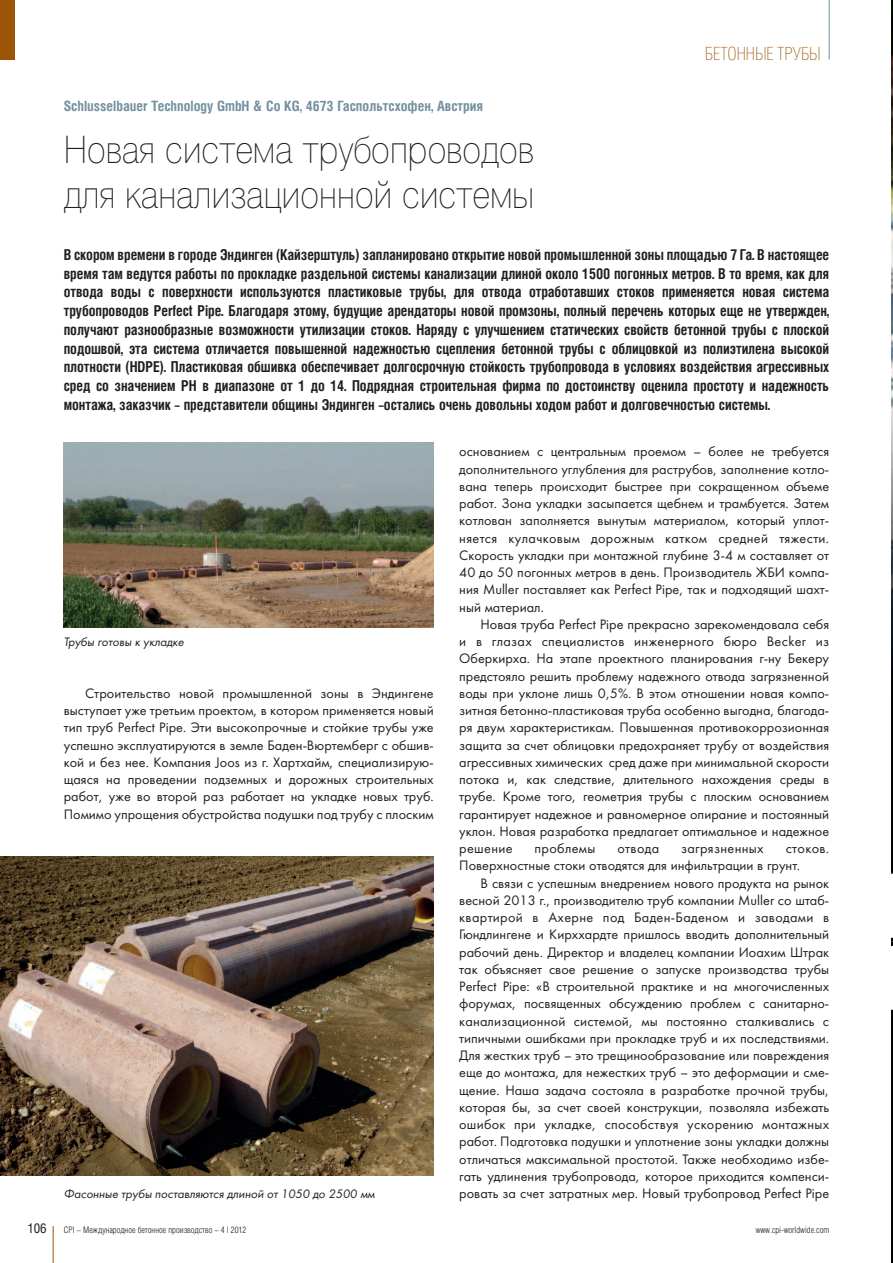
<style>
.page{position:relative;width:893px;height:1263px;background:#fff}
.page>*{position:absolute;margin:0;border:0;box-sizing:border-box;transform-origin:0 0}
.t1{font:100 37.5px/45px "Helios";letter-spacing:.005em;color:#231f20;scale:.9 1}
.t2{font:100 18px "Helios Cond";color:#9c5506}
.t3{font:700 15px/18.8px "Helios Cond";letter-spacing:-.005em;color:#231f20;text-align:justify;scale:.95 1}
.t4{font:14.25px/17.2px "Futura Book C";color:#231f20;text-align:justify}
.t5{font:700 14.25px "Helios Cond";color:#73909f}
.t6{font:14.25px "Futura Book C";letter-spacing:.025em;color:#231f20}
.t7{font:13.5px "Helios Cond";color:#231f20}
.t8{font:italic 12.75px "Futura Book C";letter-spacing:-.005em;color:#231f20}
.t9{font:300 9px "Helios Cond";color:#231f20}
</style>
<div class="page">
<hr style="left:53px;top:1226px;width:1px;height:37px;background:#9c5506">
<hr style="left:829px;top:0;width:1px;height:60px;background:#73909f">
<div style="left:0;top:0;width:15px;height:60px;background:#9c5506"></div>
<img style="left:64px;top:442px;width:369px;height:185px">
<img style="left:0;top:856px;width:434px;height:319px">
<img style="left:892px;top:1px;width:1px;height:1260px">
<svg style="left:892px;top:874px;width:1px;height:63px"></svg>
<svg style="left:892px;top:946px;width:1px;height:64px"></svg>
<p class="t5" style="left:64px;top:101px;width:421px">Schlusselbauer Technology GmbH &amp; Co KG, 4673 Гаспольтсхофен, Австрия</p>
<h1 class="t1" style="left:64px;top:131px;width:524px">Новая система трубопроводов для канализационной системы</h1>
<p class="t2" style="left:705px;top:46px;width:117px">БЕТОННЫЕ ТРУБЫ</p>
<p class="t3" style="left:64px;top:246px;width:807px">В скором времени в городе Эндинген (Кайзерштуль) запланировано открытие новой промышленной зоны площадью 7 Га. В настоящее время там ведутся работы по прокладке раздельной системы канализации длиной около 1500 погонных метров. В то время, как для отвода воды с поверхности используются пластиковые трубы, для отвода отработавших стоков применяется новая система трубопроводов Perfect Pipe. Благодаря этому, будущие арендаторы новой промзоны, полный перечень которых еще не утвержден, получают разнообразные возможности утилизации стоков. Наряду с улучшением статических свойств бетонной трубы с плоской подошвой, эта система отличается повышенной надежностью сцепления бетонной трубы с облицовкой из полиэтилена высокой плотности (HDPE). Пластиковая обшивка обеспечивает долгосрочную стойкость трубопровода в условиях воздействия агрессивных сред со значением РH в диапазоне от 1 до 14. Подрядная строительная фирма по достоинству оценила простоту и надежность монтажа, заказчик – представители общины Эндинген –остались очень довольны ходом работ и долговечностью системы.</p>
<p class="t8" style="left:64px;top:634px;width:122px">Трубы готовы к укладке</p>
<p class="t4" style="left:64px;top:684px;width:371px;text-indent:21px">Строительство новой промышленной зоны в Эндингене выступает уже третьим проектом, в котором применяется новый тип труб Perfect Pipe. Эти высокопрочные и стойкие трубы уже успешно эксплуатируются в земле Баден-Вюртемберг с обшив&shy;кой и без нее. Компания Joos из г. Хартхайм, специализирую&shy;щаяся на проведении подземных и дорожных строительных работ, уже во второй раз работает на укладке новых труб.<br>Помимо упрощения обустройства подушки под трубу с плоским</p>
<p class="t8" style="left:64px;top:1186px;width:313px">Фасонные трубы поставляются длиной от 1050 до 2500 мм</p>
<p class="t4" style="left:459px;top:443px;width:371px">основанием с центральным проемом – более не требуется дополнительного углубления для раструбов, заполнение котло&shy;вана теперь происходит быстрее при сокращенном объеме работ. Зона укладки засыпается щебнем и трамбуется. Затем котлован заполняется вынутым материалом, который уплот&shy;няется кулачковым дорожным катком средней тяжести.<br>Скорость укладки при монтажной глубине 3-4 м составляет от 40 до 50 погонных метров в день. Производитель ЖБИ компа&shy;ния Muller поставляет как Perfect Pipe, так и подходящий шахт&shy;ный материал.</p>
<p class="t4" style="left:459px;top:615px;width:371px;text-indent:21px">Новая труба Perfect Pipe прекрасно зарекомендовала себя и в глазах специалистов инженерного бюро Becker из Оберкирха. На этапе проектного планирования г-ну Бекеру предстояло решить проблему надежного отвода загрязненной воды при уклоне лишь 0,5%. В этом отношении новая компо&shy;зитная бетонно-пластиковая труба особенно выгодна, благода&shy;ря двум характеристикам. Повышенная противокоррозионная защита за счет облицовки предохраняет трубу от воздействия агрессивных химических сред даже при минимальной скорости потока и, как следствие, длительного нахождения среды в трубе. Кроме того, геометрия трубы с плоским основанием гарантирует надежное и равномерное опирание и постоянный уклон. Новая разработка предлагает оптимальное и надежное решение</p>
<p class="t6" style="left:535px;top:840px;width:62px">проблемы</p>
<p class="t4" style="left:617px;top:839px;width:43px">отвода</p>
<p class="t6" style="left:681px;top:840px;width:84px">загрязненных</p>
<p class="t4" style="left:459px;top:839px;width:371px;text-indent:326px">стоков.<br>Поверхностные стоки отводятся для инфильтрации в грунт.</p>
<p class="t4" style="left:459px;top:874px;width:371px;text-indent:21px">В связи с успешным внедрением нового продукта на рынок весной 2013 г., производителю труб компании Muller со штаб&shy;квартирой в Ахерне под Баден-Баденом и заводами в Гюндлингене и Кирххардте пришлось вводить дополнительный рабочий день. Директор и владелец компании Иоахим Штрак так объясняет свое решение о запуске производства трубы Perfect Pipe: «В строительной практике и на многочисленных форумах, посвященных обсуждению проблем с санитарно&shy;канализационной системой, мы постоянно сталкивались с типичными ошибками при прокладке труб и их последствиями.<br>Для жестких труб – это трещинообразование или повреждения еще до монтажа, для нежестких труб – это деформации и сме&shy;щение. Наша задача состояла в разработке прочной трубы, которая бы, за счет своей конструкции, позволяла избежать ошибок при укладке, способствуя ускорению монтажных работ. Подготовка подушки и уплотнение зоны укладки должны отличаться максимальной простотой. Также необходимо избе&shy;гать удлинения трубопровода, которое приходится компенси&shy;ровать за счет затратных мер. Новый трубопровод Perfect Pipe</p>
<p class="t7" style="left:27px;top:1223px;width:21px">106</p>
<p class="t9" style="left:64px;top:1226px;width:184px">CPI – Международное бетонное производство – 4 | 2012</p>
<p class="t9" style="left:756px;top:1226px;width:75px">www.cpi-worldwide.com</p>
</div>
